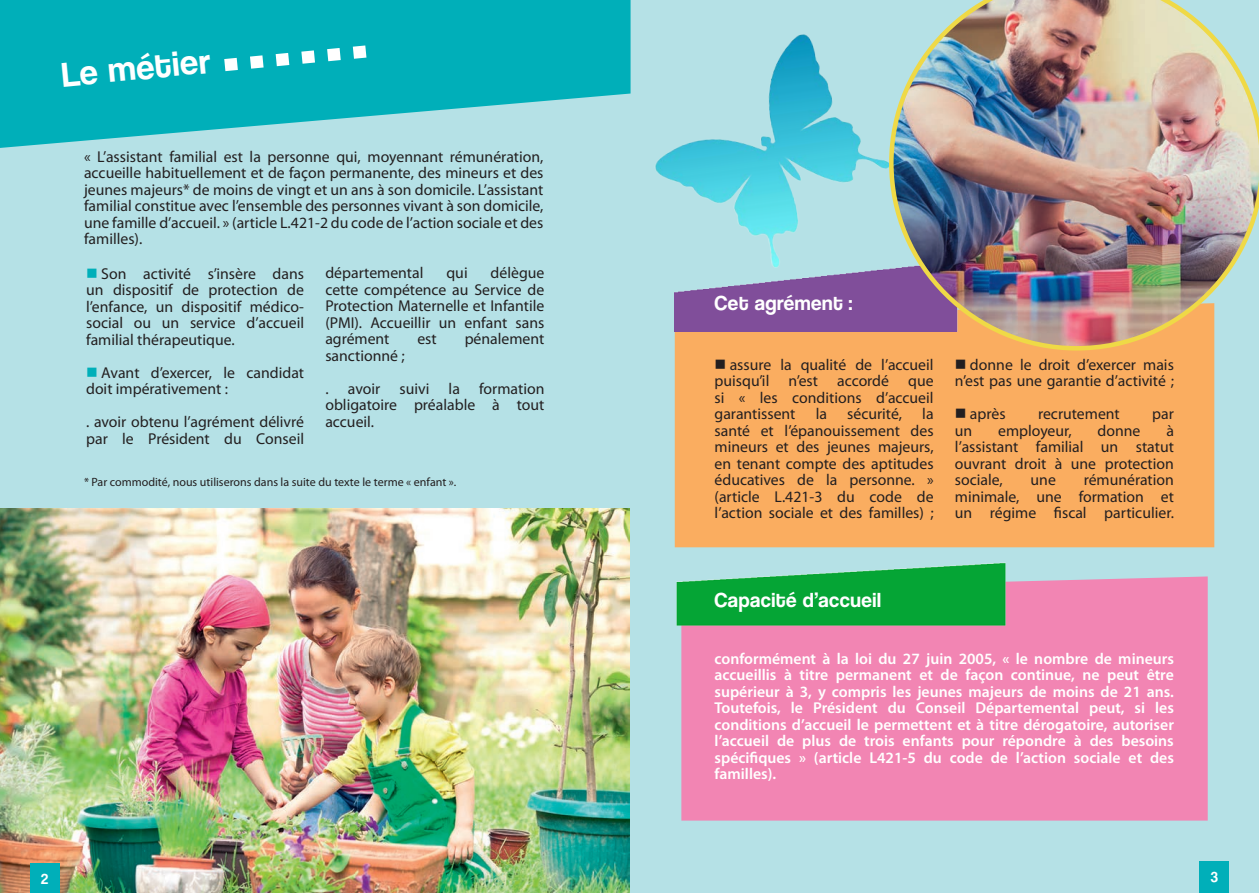
<style>
.page{position:relative;width:1259px;height:893px;background:#b5e1e6}
.page>*{position:absolute;margin:0;border:0;box-sizing:border-box;transform-origin:0 0}
.t1{font:90px "Coolvetica Rg";color:#fff}
.t2{font:36px "Coolvetica Rg";color:#fff}
.t3{font:21px "Coolvetica Rg";letter-spacing:.025em;color:#fff}
.t4{font:15.75px/16.5px "Myriad Pro";color:#231f20;text-align:justify}
.t5{font:600 15.75px/16.5px "Myriad Pro";color:#fff;text-align:justify}
.t6{font:15px "Coolvetica Rg";color:#fff}
.t7{font:12px "Myriad Pro";color:#231f20}
.s1{color:#00afb9}
</style>
<div class="page">
<svg style="left:0;top:0;width:623px;height:148px;fill:#00afb9"></svg>
<div style="left:1199px;top:862px;width:30px;height:31px;background:#00afb9"></div>
<div style="left:675px;top:332px;width:539px;height:215px;background:#faad60"></div>
<img style="left:0;top:508px;width:629px;height:385px">
<div style="left:30px;top:863px;width:30px;height:30px;background:#00afb9"></div>
<div style="left:681px;top:576px;width:526px;height:245px;background:#f285b3"></div>
<img style="left:623px;top:444px;width:425px;height:223px">
<img style="left:623px;top:0;width:266px;height:305px">
<img style="left:889px;top:0;width:370px;height:351px">
<p class="t2" style="left:60px;top:55px;width:151px;rotate:-6deg">Le métier</p>
<p class="t1" style="left:216px;top:-12px;width:147px;rotate:-5deg">......</p>
<p class="t4" style="left:84px;top:148px;width:461px">« L’assistant familial est la personne qui, moyennant rémunération, accueille habituellement et de façon permanente, des mineurs et des jeunes majeurs* de moins de vingt et un ans à son domicile. L’assistant familial constitue avec l’ensemble des personnes vivant à son domicile, une famille d’accueil. » (article L.421-2 du code de l’action sociale et des familles).</p>
<p class="t4" style="left:86px;top:265px;width:219px"><span class="s1">■</span> Son activité s’insère dans un dispositif de protection de l’enfance, un dispositif médico&shy;social ou un service d’accueil familial thérapeutique.</p>
<p class="t4" style="left:86px;top:364px;width:219px"><span class="s1">■</span> Avant d’exercer, le candidat doit impérativement :</p>
<p class="t4" style="left:86px;top:413px;width:219px">. avoir obtenu l’agrément délivré par le Président du Conseil</p>
<p class="t4" style="left:325px;top:265px;width:220px;text-indent:165px">délègue cette compétence au Service de Protection Maternelle et Infantile (PMI). Accueillir un enfant sans agrément</p>
<p class="t4" style="left:325px;top:265px;width:100px">départemental</p>
<p class="t4" style="left:446px;top:265px;width:23px">qui</p>
<p class="t4" style="left:417px;top:331px;width:21px">est</p>
<p class="t4" style="left:465px;top:331px;width:81px">pénalement</p>
<p class="t4" style="left:325px;top:347px;width:81px">sanctionné ;</p>
<p class="t4" style="left:325px;top:380px;width:220px">. avoir suivi la formation obligatoire préalable à tout accueil.</p>
<p class="t7" style="left:84px;top:474px;width:374px">* Par commodité, nous utiliserons dans la suite du texte le terme « enfant ».</p>
<p class="t6" style="left:41px;top:870px;width:8px">2</p>
<p class="t3" style="left:714px;top:291px;width:139px">Cet agrément :</p>
<p class="t4" style="left:714px;top:356px;width:220px">■ assure la qualité de l’accueil puisqu’il n’est accordé que si « les conditions d’accueil garantissent</p>
<p class="t4" style="left:714px;top:406px;width:221px;text-indent:208px">la santé et l’épanouissement des mineurs et des jeunes majeurs, en tenant compte des aptitudes éducatives de la personne. » (article L.421-3 du code de l’action sociale et des familles) ;</p>
<p class="t4" style="left:815px;top:406px;width:13px">la</p>
<p class="t4" style="left:847px;top:406px;width:56px">sécurité,</p>
<p class="t4" style="left:955px;top:356px;width:220px">■ donne le droit d’exercer mais n’est pas une garantie d’activité ;</p>
<p class="t4" style="left:955px;top:406px;width:52px">■ après</p>
<p class="t4" style="left:1038px;top:406px;width:83px">recrutement</p>
<p class="t4" style="left:1152px;top:406px;width:23px">par</p>
<p class="t4" style="left:955px;top:422px;width:19px">un</p>
<p class="t4" style="left:998px;top:422px;width:75px">employeur,</p>
<p class="t4" style="left:1097px;top:422px;width:44px">donne</p>
<p class="t4" style="left:955px;top:422px;width:220px;text-indent:211px">à l’assistant familial un statut ouvrant droit à une protection sociale,</p>
<p class="t4" style="left:955px;top:472px;width:220px;text-indent:129px">rémunération minimale, une formation et un régime fiscal particulier.</p>
<p class="t4" style="left:1030px;top:472px;width:27px">une</p>
<p class="t3" style="left:714px;top:587px;width:168px">Capacité d’accueil</p>
<p class="t5" style="left:714px;top:650px;width:461px">conformément à la loi du 27 juin 2005, « le nombre de mineurs accueillis à titre permanent et de façon continue, ne peut être supérieur à 3, y compris les jeunes majeurs de moins de 21 ans.<br>Toutefois, le Président du Conseil Départemental peut, si les conditions d’accueil le permettent et à titre dérogatoire, autoriser l’accueil de plus de trois enfants pour répondre à des besoins spécifiques » (article L421-5 du code de l’action sociale et des familles).</p>
<p class="t6" style="left:1210px;top:868px;width:9px">3</p>
<p class="t6" style="left:1210px;top:870px;width:9px">3</p>
</div>
